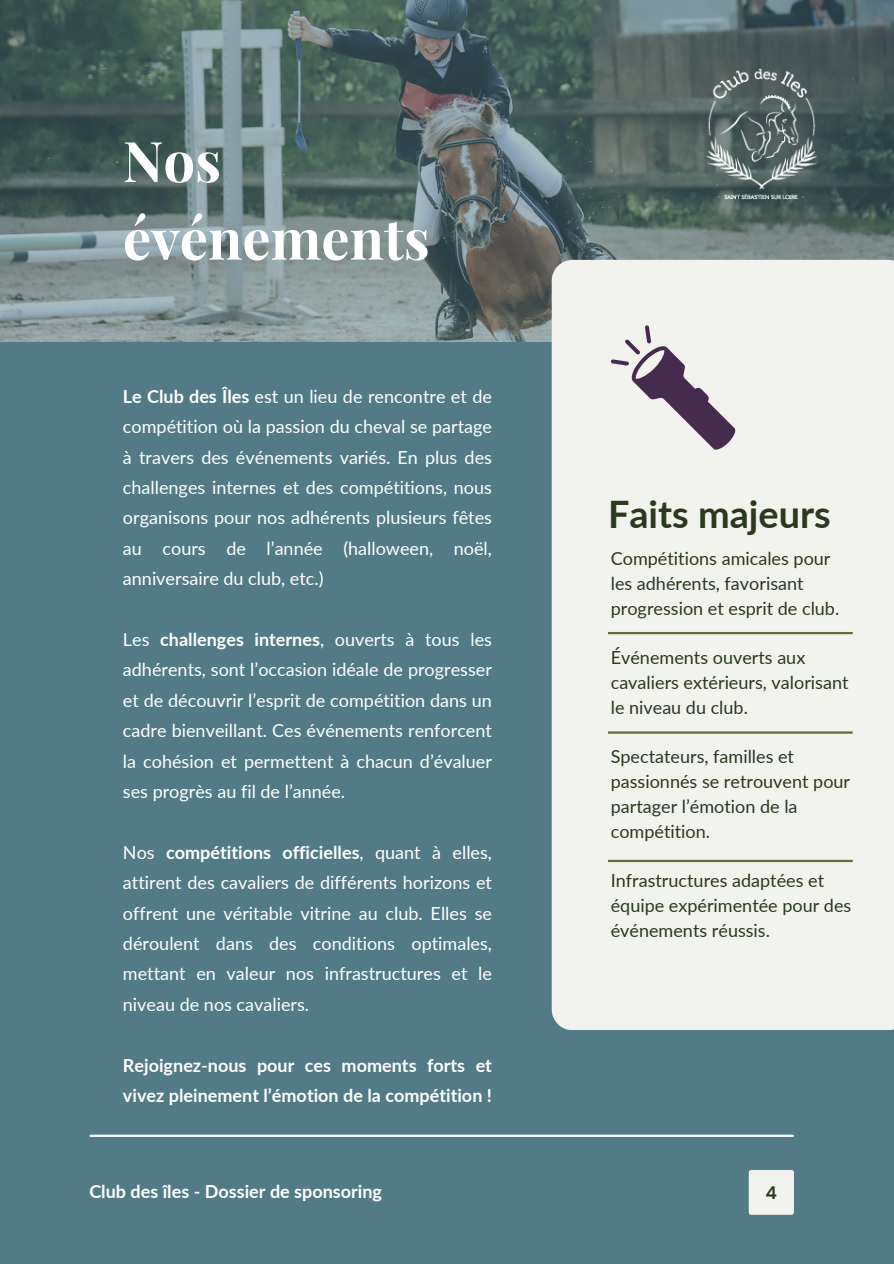
<style>
.page{position:relative;width:894px;height:1264px;background:#fff}
.page>*{position:absolute;margin:0;border:0;box-sizing:border-box;transform-origin:0 0}
.t1{font:700 56.1px/77.7px "Playfair Display";color:#fff}
.t2{font:700 37.8px "Lato";color:#2b391f}
.t3{font:18px/30.5px "Lato";color:#fff;text-align:justify}
.t4{font:18px/24.8px "Lato";color:#2b391f}
.t5{font:700 18px/30.5px "Lato";color:#fff}
.t6{font:700 18px "DM Sans";color:#2b391f}
.s1{font-weight:700}
</style>
<div class="page">
<div style="left:0;top:0;width:893px;height:1263px;background:#527b87"></div>
<img style="left:0;top:0;width:893px;height:341px">
<div style="left:551px;top:260px;width:342px;height:769px;background:#f2f3ee"></div>
<hr style="left:608px;top:632px;width:244px;height:2px;background:#616c39">
<hr style="left:608px;top:859px;width:244px;height:3px;background:#616c39">
<hr style="left:608px;top:731px;width:244px;height:2px;background:#616c39">
<svg style="left:610px;top:325px;width:125px;height:125px"></svg>
<div style="left:748px;top:1169px;width:45px;height:45px;background:#f2f3ee"></div>
<hr style="left:90px;top:1134px;width:702px;height:2px;background:#fff">
<img style="left:705px;top:66px;width:112px;height:133px">
<h1 class="t1" style="left:123px;top:120px;width:308px">Nos événements</h1>
<p class="t3" style="left:123px;top:380px;width:370px"><span class="s1">Le Club des Îles</span> est un lieu de rencontre et de compétition où la passion du cheval se partage à travers des événements variés. En plus des challenges internes et des compétitions, nous organisons pour nos adhérents plusieurs fêtes au cours de l’année (halloween, noël, anniversaire du club, etc.)</p>
<p class="t3" style="left:123px;top:623px;width:370px">Les <span class="s1">challenges internes</span>, ouverts à tous les adhérents, sont l’occasion idéale de progresser et de découvrir l’esprit de compétition dans un cadre bienveillant. Ces événements renforcent la cohésion et permettent à chacun d’évaluer ses progrès au fil de l’année.</p>
<p class="t3" style="left:123px;top:836px;width:370px">Nos <span class="s1">compétitions officielles</span>, quant à elles, attirent des cavaliers de différents horizons et offrent une véritable vitrine au club. Elles se déroulent dans des conditions optimales, mettant en valeur nos infrastructures et le niveau de nos cavaliers.</p>
<p class="t5" style="left:123px;top:1049px;width:370px">Rejoignez-nous pour ces moments forts et vivez pleinement l’émotion de la compétition !</p>
<p class="t5" style="left:89px;top:1175px;width:294px">Club des îles - Dossier de sponsoring</p>
<h2 class="t2" style="left:608px;top:491px;width:224px">Faits majeurs</h2>
<p class="t4" style="left:610px;top:545px;width:230px">Compétitions amicales pour les adhérents, favorisant progression et esprit de club.</p>
<p class="t4" style="left:610px;top:645px;width:239px">Événements ouverts aux cavaliers extérieurs, valorisant le niveau du club.</p>
<p class="t4" style="left:610px;top:744px;width:241px">Spectateurs, familles et passionnés se retrouvent pour partager l’émotion de la compétition.</p>
<p class="t4" style="left:610px;top:867px;width:242px">Infrastructures adaptées et équipe expérimentée pour des événements réussis.</p>
<p class="t6" style="left:765px;top:1181px;width:13px">4</p>
</div>
